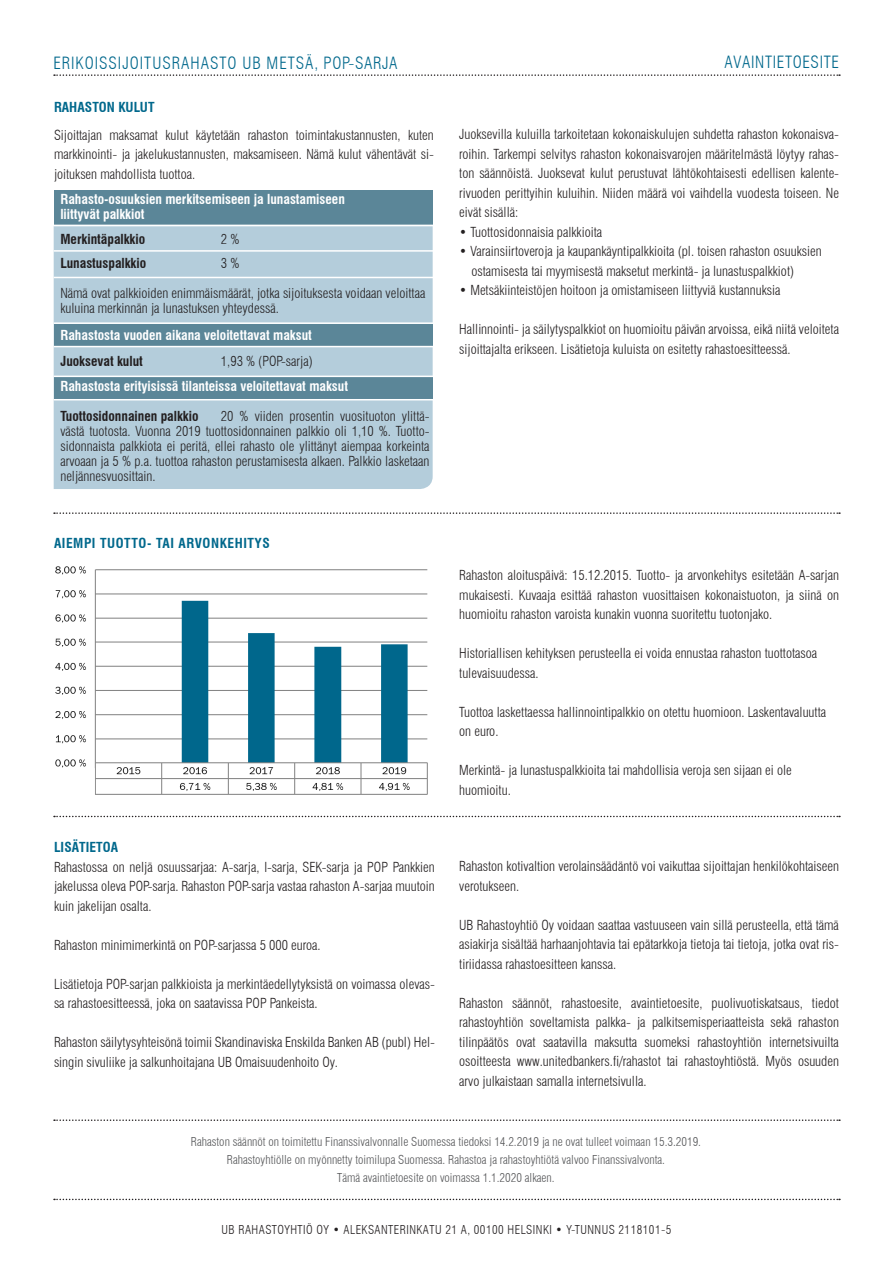
<style>
.page{position:relative;width:893px;height:1263px;background:#fff}
.page>*{position:absolute;margin:0;border:0;box-sizing:border-box;transform-origin:0 0}
.t1{font:300 condensed 16.5px "Swiss 721 BT";letter-spacing:.06em;color:#00688c}
.t2{font:300 condensed 16.5px "Swiss 721 BT";letter-spacing:.04em;color:#00688c}
.leipis{font:300 condensed 13.5px/19.5px "Swiss 721 BT";color:#231f20;text-align:justify}
.leipis-2{font:700 condensed 13.5px "Swiss 721 BT";color:#fff}
.leipis-3{font:700 condensed 13.5px "Swiss 721 BT";color:#231f20}
.pikku_otsikko{font:700 condensed 13.5px "Swiss 721 BT";letter-spacing:.04em;color:#00688c}
.pikku_otsikko-2{font:700 condensed 13.5px "Swiss 721 BT";letter-spacing:.005em;color:#00688c}
.leipis-4{font:300 condensed 12px "Swiss 721 BT";color:#57585a}
.pikku_otsikko-3{font:300 condensed 12px "Swiss 721 BT";letter-spacing:.04em;color:#231f20}
</style>
<div class="page">
<div style="left:54px;top:226px;width:379px;height:263px;background:#b4cddb"></div>
<div style="left:54px;top:377px;width:379px;height:22px;background:#5b8698"></div>
<div style="left:54px;top:324px;width:379px;height:22px;background:#5b8698"></div>
<div style="left:54px;top:190px;width:379px;height:35px;background:#5b8698"></div>
<hr style="left:54px;top:250px;width:379px;height:2px;background:#fff">
<hr style="left:54px;top:277px;width:379px;height:1px;background:#fff">
<hr style="left:54px;top:322px;width:379px;height:2px;background:#fff">
<hr style="left:54px;top:346px;width:379px;height:1px;background:#fff">
<hr style="left:54px;top:376px;width:379px;height:1px;background:#fff">
<hr style="left:54px;top:399px;width:379px;height:1px;background:#fff">
<svg style="left:54px;top:512px;width:786px;height:2px"></svg>
<svg style="left:54px;top:74px;width:786px;height:2px"></svg>
<svg style="left:54px;top:816px;width:786px;height:1px"></svg>
<svg style="left:54px;top:1119px;width:786px;height:2px"></svg>
<svg style="left:54px;top:1199px;width:786px;height:1px"></svg>
<img style="left:55px;top:566px;width:373px;height:229px">
<p class="t1" style="left:53px;top:53px;width:346px">ERIKOISSIJOITUSRAHASTO UB METSÄ, POP-SARJA</p>
<p class="t2" style="left:725px;top:52px;width:116px">AVAINTIETOESITE</p>
<p class="pikku_otsikko-2" style="left:54px;top:99px;width:102px">RAHASTON KULUT</p>
<p class="leipis" style="left:54px;top:125px;width:381px">Sijoittajan maksamat kulut käytetään rahaston toimintakustannusten, kuten markkinointi- ja jakelukustannusten, maksamiseen. Nämä kulut vähentävät si&shy;joituksen mahdollista tuottoa.</p>
<p class="leipis" style="left:459px;top:124px;width:381px">Juoksevilla kuluilla tarkoitetaan kokonaiskulujen suhdetta rahaston kokonaisva&shy;roihin. Tarkempi selvitys rahaston kokonaisvarojen määritelmästä löytyy rahas&shy;ton säännöistä. Juoksevat kulut perustuvat lähtökohtaisesti edellisen kalente&shy;rivuoden perittyihin kuluihin. Niiden määrä voi vaihdella vuodesta toiseen. Ne eivät sisällä:</p>
<p class="leipis" style="left:459px;top:222px;width:144px">• Tuottosidonnaisia palkkioita</p>
<p class="leipis" style="left:459px;top:241px;width:364px">• Varainsiirtoveroja ja kaupankäyntipalkkioita (pl. toisen rahaston osuuksien</p>
<p class="leipis" style="left:471px;top:261px;width:324px">ostamisesta tai myymisestä maksetut merkintä- ja lunastuspalkkiot)</p>
<p class="leipis" style="left:459px;top:280px;width:323px">• Metsäkiinteistöjen hoitoon ja omistamiseen liittyviä kustannuksia</p>
<p class="leipis" style="left:459px;top:319px;width:381px">Hallinnointi- ja säilytyspalkkiot on huomioitu päivän arvoissa, eikä niitä veloiteta sijoittajalta erikseen. Lisätietoja kuluista on esitetty rahastoesitteessä.</p>
<p class="leipis-2" style="left:60px;top:191px;width:286px">Rahasto-osuuksien merkitsemiseen ja lunastamiseen</p>
<p class="leipis-2" style="left:60px;top:206px;width:86px">liittyvät palkkiot</p>
<p class="leipis-3" style="left:60px;top:231px;width:86px">Merkintäpalkkio</p>
<p class="leipis" style="left:221px;top:229px;width:20px">2 %</p>
<p class="leipis-3" style="left:60px;top:255px;width:87px">Lunastuspalkkio</p>
<p class="leipis" style="left:221px;top:253px;width:20px">3 %</p>
<p class="leipis" style="left:60px;top:286px;width:366px;line-height:15px">Nämä ovat palkkioiden enimmäismäärät, jotka sijoituksesta voidaan veloittaa kuluina merkinnän ja lunastuksen yhteydessä.</p>
<p class="leipis-2" style="left:60px;top:327px;width:253px">Rahastosta vuoden aikana veloitettavat maksut</p>
<p class="leipis-3" style="left:60px;top:353px;width:84px">Juoksevat kulut</p>
<p class="leipis" style="left:221px;top:351px;width:93px">1,93 % (POP-sarja)</p>
<p class="leipis-2" style="left:60px;top:378px;width:289px">Rahastosta erityisissä tilanteissa veloitettavat maksut</p>
<p class="leipis-3" style="left:60px;top:408px;width:140px">Tuottosidonnainen palkkio</p>
<p class="leipis" style="left:60px;top:409px;width:371px;line-height:15px;text-indent:160px">20 % viiden prosentin vuosituoton ylittä&shy;västä tuotosta. Vuonna 2019 tuottosidonnainen palkkio oli 1,10 %. Tuotto&shy;sidonnaista palkkiota ei peritä, ellei rahasto ole ylittänyt aiempaa korkeinta arvoaan ja 5 % p.a. tuottoa rahaston perustamisesta alkaen. Palkkio lasketaan neljännesvuosittain.</p>
<p class="pikku_otsikko" style="left:54px;top:535px;width:217px">AIEMPI TUOTTO- TAI ARVONKEHITYS</p>
<p class="pikku_otsikko-2" style="left:54px;top:839px;width:66px">LISÄTIETOA</p>
<p class="leipis" style="left:54px;top:857px;width:382px">Rahastossa on neljä osuussarjaa: A-sarja, I-sarja, SEK-sarja ja POP Pankkien jakelussa oleva POP-sarja. Rahaston POP-sarja vastaa rahaston A-sarjaa muutoin kuin jakelijan osalta.</p>
<p class="leipis" style="left:54px;top:935px;width:268px">Rahaston minimimerkintä on POP-sarjassa 5 000 euroa.</p>
<p class="leipis" style="left:54px;top:974px;width:382px">Lisätietoja POP-sarjan palkkioista ja merkintäedellytyksistä on voimassa olevas&shy;sa rahastoesitteessä, joka on saatavissa POP Pankeista.</p>
<p class="leipis" style="left:54px;top:1033px;width:382px">Rahaston säilytysyhteisönä toimii Skandinaviska Enskilda Banken AB (publ) Hel&shy;singin sivuliike ja salkunhoitajana UB Omaisuudenhoito Oy.</p>
<p class="leipis" style="left:459px;top:565px;width:381px">Rahaston aloituspäivä: 15.12.2015. Tuotto- ja arvonkehitys esitetään A-sarjan mukaisesti. Kuvaaja esittää rahaston vuosittaisen kokonaistuoton, ja siinä on huomioitu rahaston varoista kunakin vuonna suoritettu tuotonjako.</p>
<p class="leipis" style="left:459px;top:643px;width:359px">Historiallisen kehityksen perusteella ei voida ennustaa rahaston tuottotasoa tulevaisuudessa.</p>
<p class="leipis" style="left:459px;top:702px;width:368px">Tuottoa laskettaessa hallinnointipalkkio on otettu huomioon. Laskentavaluutta on euro.</p>
<p class="leipis" style="left:459px;top:760px;width:334px">Merkintä- ja lunastuspalkkioita tai mahdollisia veroja sen sijaan ei ole</p>
<p class="leipis" style="left:459px;top:780px;width:53px">huomioitu.</p>
<p class="leipis" style="left:459px;top:857px;width:381px">Rahaston kotivaltion verolainsäädäntö voi vaikuttaa sijoittajan henkilökohtaiseen verotukseen.</p>
<p class="leipis" style="left:459px;top:915px;width:381px">UB Rahastoyhtiö Oy voidaan saattaa vastuuseen vain sillä perusteella, että tämä asiakirja sisältää harhaanjohtavia tai epätarkkoja tietoja tai tietoja, jotka ovat ris&shy;tiriidassa rahastoesitteen kanssa.</p>
<p class="leipis" style="left:459px;top:993px;width:381px">Rahaston säännöt, rahastoesite, avaintietoesite, puolivuotiskatsaus, tiedot rahastoyhtiön soveltamista palkka- ja palkitsemisperiaatteista sekä rahaston tilinpäätös ovat saatavilla maksutta suomeksi rahastoyhtiön internetsivuilta osoitteesta www.unitedbankers.fi/rahastot tai rahastoyhtiöstä. Myös osuuden arvo julkaistaan samalla internetsivulla.</p>
<p class="leipis-4" style="left:191px;top:1134px;width:512px">Rahaston säännöt on toimitettu Finanssivalvonnalle Suomessa tiedoksi 14.2.2019 ja ne ovat tulleet voimaan 15.3.2019.</p>
<p class="leipis-4" style="left:227px;top:1152px;width:440px">Rahastoyhtiölle on myönnetty toimilupa Suomessa. Rahastoa ja rahastoyhtiötä valvoo Finanssivalvonta.</p>
<p class="leipis-4" style="left:337px;top:1170px;width:219px">Tämä avaintietoesite on voimassa 1.1.2020 alkaen.</p>
<p class="pikku_otsikko-3" style="left:222px;top:1222px;width:451px">UB RAHASTOYHTIÖ OY • ALEKSANTERINKATU 21 A, 00100 HELSINKI • Y-TUNNUS 2118101-5</p>
</div>
